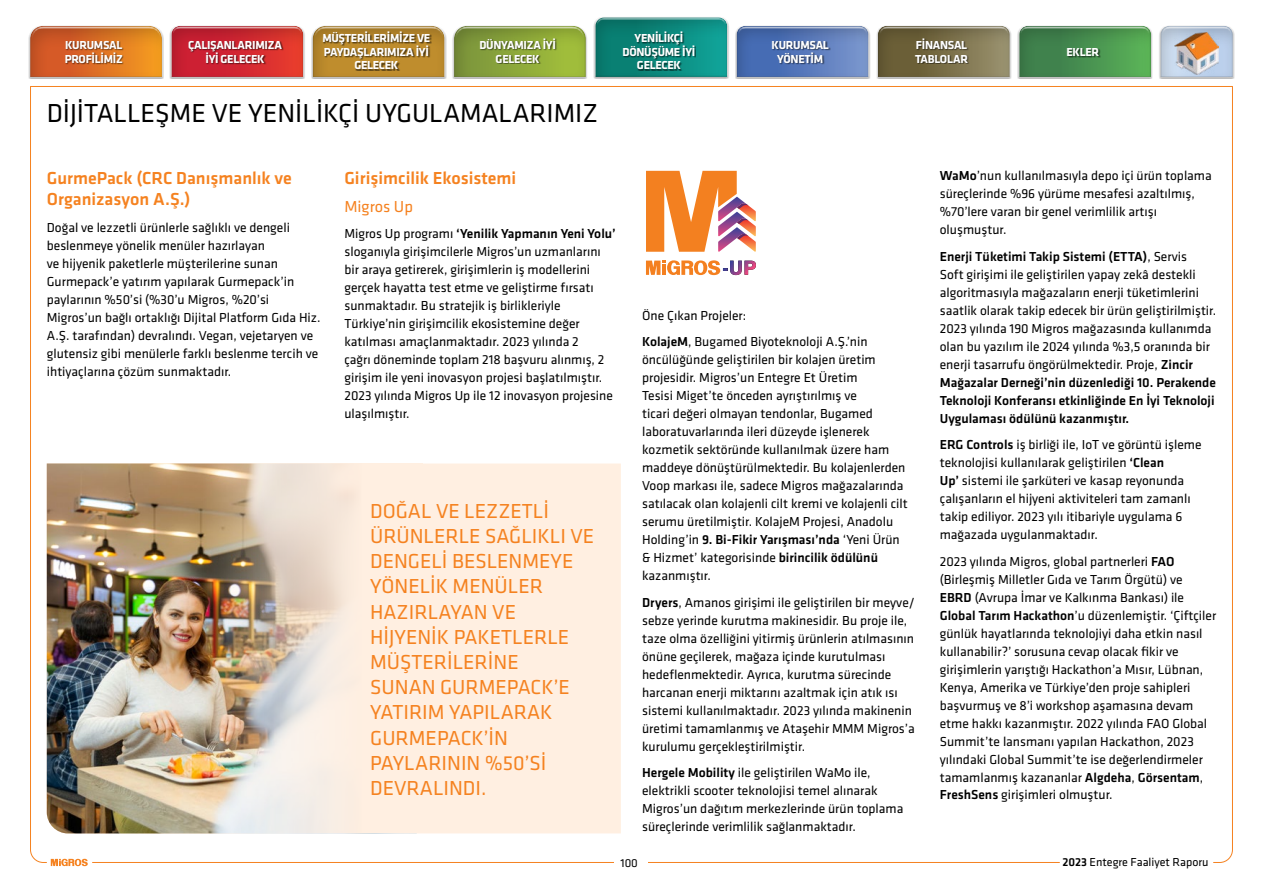
<style>
.page{position:relative;width:1263px;height:893px;background:#fff}
.page>*{position:absolute;margin:0;border:0;box-sizing:border-box;transform-origin:0 0}
.t1{font:27px "Klavika";color:#000}
.t2{font:21px/25.2px "Klavika";color:#f58220}
.t3{font:500 18px/21.6px "Klavika";color:#f58220}
.t4{font:16.5px "Klavika";color:#f58220}
.t5{font:13.5px/18px "Klavika";color:#000}
.t6{font:700 12px/13.5px "Klavika";letter-spacing:-.025em;color:#fff;text-align:center}
.t7{font:12px "Klavika";color:#000}
.s1{font-weight:500}
</style>
<div class="page">
<div style="left:423px;top:463px;width:198px;height:370px;background:#ffefe1"></div>
<svg style="left:646px;top:171px;width:110px;height:81px"></svg>
<svg style="left:646px;top:260px;width:110px;height:15px"></svg>
<img style="left:88px;top:463px;width:113px;height:370px">
<img style="left:201px;top:463px;width:222px;height:370px">
<hr style="left:92px;top:862px;width:968px;height:1px;background:#f58220">
<svg style="left:1213px;top:87px;width:20px;height:776px"></svg>
<hr style="left:30px;top:86px;width:1203px;height:1px;background:#f58220">
<div style="left:615px;top:855px;width:33px;height:16px;background:#fff"></div>
<div style="left:28px;top:25px;width:136px;height:54px;background:#000;opacity:.75"></div>
<div style="left:150px;top:7px;width:175px;height:79px;background:#000;opacity:.2"></div>
<div style="left:169px;top:24px;width:136px;height:11px;background:#fff"></div>
<div style="left:169px;top:25px;width:136px;height:54px;background:#000;opacity:.75"></div>
<div style="left:291px;top:7px;width:176px;height:79px;background:#000;opacity:.2"></div>
<div style="left:311px;top:24px;width:135px;height:14px;background:#fff"></div>
<div style="left:311px;top:25px;width:135px;height:54px;background:#000;opacity:.75"></div>
<div style="left:593px;top:17px;width:136px;height:62px;background:#000;opacity:.75"></div>
<div style="left:716px;top:7px;width:174px;height:79px;background:#000;opacity:.2"></div>
<div style="left:735px;top:24px;width:135px;height:11px;background:#fff"></div>
<div style="left:735px;top:25px;width:135px;height:54px;background:#000;opacity:.75"></div>
<div style="left:857px;top:7px;width:176px;height:79px;background:#000;opacity:.2"></div>
<div style="left:876px;top:24px;width:135px;height:11px;background:#fff"></div>
<div style="left:876px;top:25px;width:135px;height:54px;background:#000;opacity:.75"></div>
<div style="left:999px;top:7px;width:174px;height:79px;background:#000;opacity:.2"></div>
<div style="left:1017px;top:24px;width:136px;height:11px;background:#fff"></div>
<div style="left:1017px;top:25px;width:136px;height:54px;background:#000;opacity:.75"></div>
<div style="left:1140px;top:7px;width:115px;height:79px;background:#000;opacity:.2"></div>
<div style="left:1159px;top:24px;width:76px;height:11px;background:#fff"></div>
<div style="left:1159px;top:25px;width:76px;height:54px;background:#000;opacity:.75"></div>
<div style="left:432px;top:7px;width:176px;height:79px;background:#000;opacity:.2"></div>
<div style="left:452px;top:24px;width:136px;height:15px;background:#fff"></div>
<div style="left:452px;top:25px;width:136px;height:54px;background:#000;opacity:.75"></div>
<img style="left:30px;top:86px;width:58px;height:780px">
<img style="left:1174px;top:33px;width:45px;height:41px">
<div style="left:65px;top:41px;width:59px;height:23px;background:#000;opacity:.6"></div>
<div style="left:1067px;top:49px;width:34px;height:9px;background:#000;opacity:.6"></div>
<div style="left:772px;top:41px;width:58px;height:23px;background:#000;opacity:.6"></div>
<div style="left:915px;top:38px;width:55px;height:26px;background:#000;opacity:.6"></div>
<div style="left:189px;top:41px;width:95px;height:23px;background:#000;opacity:.6"></div>
<div style="left:480px;top:38px;width:77px;height:26px;background:#000;opacity:.6"></div>
<div style="left:624px;top:31px;width:72px;height:40px;background:#000;opacity:.6"></div>
<div style="left:323px;top:31px;width:108px;height:40px;background:#000;opacity:.6"></div>
<p class="t6" style="left:188px;top:39px;width:95px">ÇALIŞANLARIMIZA<br>İYİ GELECEK</p>
<p class="t6" style="left:479px;top:39px;width:78px">DÜNYAMIZA İYİ<br>GELECEK</p>
<p class="t6" style="left:622px;top:32px;width:74px">YENİLİKÇİ<br>DÖNÜŞÜME İYİ<br>GELECEK</p>
<p class="t6" style="left:322px;top:32px;width:110px">MÜŞTERİLERİMİZE VE<br>PAYDAŞLARIMIZA İYİ<br>GELECEK</p>
<p class="t6" style="left:771px;top:39px;width:59px">KURUMSAL<br>YÖNETİM</p>
<p class="t6" style="left:915px;top:39px;width:54px;text-align:left">FİNANSAL<br>TABLOLAR</p>
<p class="t6" style="left:65px;top:39px;width:60px;text-align:left">KURUMSAL<br>PROFİLİMİZ</p>
<p class="t6" style="left:1066px;top:45px;width:34px">EKLER</p>
<h1 class="t1" style="left:47px;top:99px;width:553px">DİJİTALLEŞME VE YENİLİKÇİ UYGULAMALARIMIZ</h1>
<h3 class="t3" style="left:47px;top:167px;width:246px">GurmePack (CRC Danışmanlık ve<br>Organizasyon A.Ş.)</h3>
<p class="t5" style="left:47px;top:218px;width:275px">Doğal ve lezzetli ürünlerle sağlıklı ve dengeli beslenmeye yönelik menüler hazırlayan<br>ve hijyenik paketlerle müşterilerine sunan Gurmepack’e yatırım yapılarak Gurmepack’in paylarının %50’si (%30’u Migros, %20’si Migros’un bağlı ortaklığı Dijital Platform Gıda Hiz.<br>A.Ş. tarafından) devralındı. Vegan, vejetaryen ve glutensiz gibi menülerle farklı beslenme tercih ve ihtiyaçlarına çözüm sunmaktadır.</p>
<h3 class="t3" style="left:344px;top:167px;width:173px">Girişimcilik Ekosistemi</h3>
<p class="t4" style="left:344px;top:197px;width:70px">Migros Up</p>
<p class="t5" style="left:344px;top:225px;width:273px">Migros Up programı <span class="s1">‘Yenilik Yapmanın Yeni Yolu’ </span>sloganıyla girişimcilerle Migros’un uzmanlarını bir araya getirerek, girişimlerin iş modellerini gerçek hayatta test etme ve geliştirme fırsatı sunmaktadır. Bu stratejik iş birlikleriyle Türkiye’nin girişimcilik ekosistemine değer katılması amaçlanmaktadır. 2023 yılında 2<br>çağrı döneminde toplam 218 başvuru alınmış, 2 girişim ile yeni inovasyon projesi başlatılmıştır.<br>2023 yılında Migros Up ile 12 inovasyon projesine ulaşılmıştır.</p>
<h2 class="t2" style="left:370px;top:499px;width:226px">DOĞAL VE LEZZETLİ<br>ÜRÜNLERLE SAĞLIKLI VE<br>DENGELİ BESLENMEYE<br>YÖNELİK MENÜLER<br>HAZIRLAYAN VE<br>HİJYENİK PAKETLERLE<br>MÜŞTERİLERİNE<br>SUNAN GURMEPACK’E<br>YATIRIM YAPILARAK<br>GURMEPACK’İN<br>PAYLARININ %50’Sİ<br>DEVRALINDI.</h2>
<p class="t5" style="left:642px;top:302px;width:227px;line-height:26.5px">Öne Çıkan Projeler:<br><span class="s1">KolajeM</span>, Bugamed Biyoteknoloji A.Ş.’nin</p>
<p class="t5" style="left:642px;top:351px;width:267px">öncülüğünde geliştirilen bir kolajen üretim projesidir. Migros’un Entegre Et Üretim<br>Tesisi Miget’te önceden ayrıştırılmış ve<br>ticari değeri olmayan tendonlar, Bugamed laboratuvarlarında ileri düzeyde işlenerek kozmetik sektöründe kullanılmak üzere ham maddeye dönüştürülmektedir. Bu kolajenlerden Voop markası ile, sadece Migros mağazalarında satılacak olan kolajenli cilt kremi ve kolajenli cilt serumu üretilmiştir. KolajeM Projesi, Anadolu Holding’in <span class="s1">9. Bi-Fikir Yarışması’nda</span> ‘Yeni Ürün &amp; Hizmet’ kategorisinde <span class="s1">birincilik ödülünü </span>kazanmıştır.</p>
<p class="t5" style="left:642px;top:593px;width:274px"><span class="s1">Dryers</span>, Amanos girişimi ile geliştirilen bir meyve/ sebze yerinde kurutma makinesidir. Bu proje ile, taze olma özelliğini yitirmiş ürünlerin atılmasının önüne geçilerek, mağaza içinde kurutulması hedeflenmektedir. Ayrıca, kurutma sürecinde harcanan enerji miktarını azaltmak için atık ısı sistemi kullanılmaktadır. 2023 yılında makinenin üretimi tamamlanmış ve Ataşehir MMM Migros’a kurulumu gerçekleştirilmiştir.</p>
<p class="t5" style="left:642px;top:764px;width:263px"><span class="s1">Hergele Mobility</span> ile geliştirilen WaMo ile, elektrikli scooter teknolojisi temel alınarak Migros’un dağıtım merkezlerinde ürün toplama süreçlerinde verimlilik sağlanmaktadır.</p>
<p class="t5" style="left:940px;top:167px;width:273px"><span class="s1">WaMo</span>’nun kullanılmasıyla depo içi ürün toplama süreçlerinde %96 yürüme mesafesi azaltılmış, %70’lere varan bir genel verimlilik artışı oluşmuştur.</p>
<p class="t5" style="left:940px;top:247px;width:278px"><span class="s1">Enerji Tüketimi Takip Sistemi (ETTA)</span>, Servis<br>Soft girişimi ile geliştirilen yapay zekâ destekli algoritmasıyla mağazaların enerji tüketimlerini saatlik olarak takip edecek bir ürün geliştirilmiştir.<br>2023 yılında 190 Migros mağazasında kullanımda olan bu yazılım ile 2024 yılında %3,5 oranında bir enerji tasarrufu öngörülmektedir. Proje, <span class="s1">Zincir Mağazalar Derneği’nin düzenlediği 10. Perakende Teknoloji Konferansı etkinliğinde En İyi Teknoloji Uygulaması ödülünü kazanmıştır.</span></p>
<p class="t5" style="left:940px;top:436px;width:263px"><span class="s1">ERG Controls</span> iş birliği ile, IoT ve görüntü işleme teknolojisi kullanılarak geliştirilen <span class="s1">‘Clean<br>Up’</span> sistemi ile şarküteri ve kasap reyonunda çalışanların el hijyeni aktiviteleri tam zamanlı takip ediliyor. 2023 yılı itibariyle uygulama 6 mağazada uygulanmaktadır.</p>
<p class="t5" style="left:940px;top:552px;width:278px">2023 yılında Migros, global partnerleri <span class="s1">FAO </span>(Birleşmiş Milletler Gıda ve Tarım Örgütü) ve <span class="s1">EBRD</span> (Avrupa İmar ve Kalkınma Bankası) ile <span class="s1">Global Tarım Hackathon</span>’u düzenlemiştir. ‘Çiftçiler günlük hayatlarında teknolojiyi daha etkin nasıl kullanabilir?’ sorusuna cevap olacak fikir ve girişimlerin yarıştığı Hackathon’a Mısır, Lübnan, Kenya, Amerika ve Türkiye’den proje sahipleri başvurmuş ve 8’i workshop aşamasına devam etme hakkı kazanmıştır. 2022 yılında FAO Global Summit’te lansmanı yapılan Hackathon, 2023 yılındaki Global Summit’te ise değerlendirmeler tamamlanmış kazananlar <span class="s1">Algdeha</span>, <span class="s1">Görsentam</span>, <span class="s1">FreshSens</span> girişimleri olmuştur.</p>
<p class="t7" style="left:620px;top:857px;width:19px">100</p>
<p class="t7" style="left:1062px;top:855px;width:148px"><span class="s1">2023</span> Entegre Faaliyet Raporu</p>
</div>
